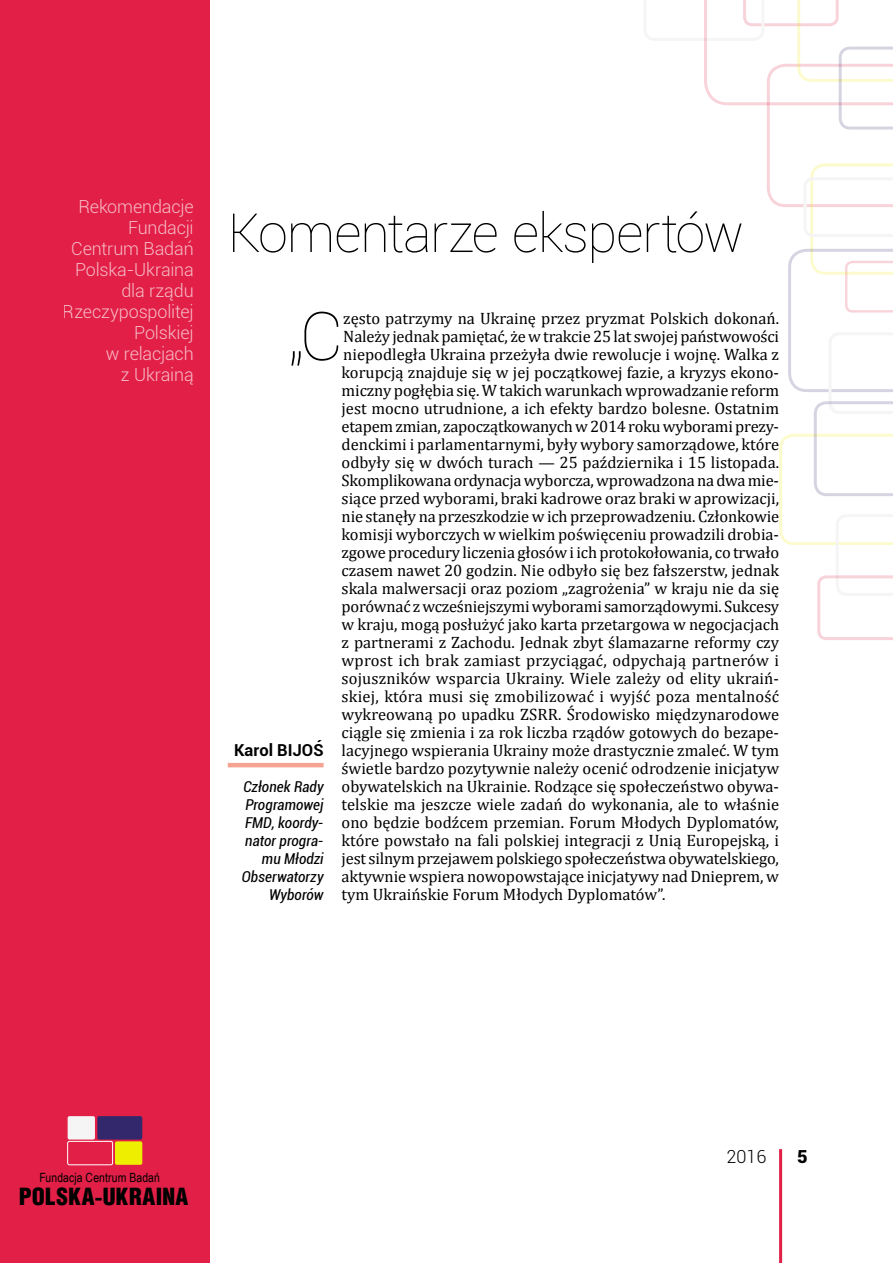
<style>
.page{position:relative;width:893px;height:1263px;background:#fff}
.page>*{position:absolute;margin:0;border:0;box-sizing:border-box;transform-origin:0 0}
.Основний_Cambria_11{font:100 67.2px "Roboto";color:#000}
.Zagol_Franklin_Gothi{font:100 54px "Roboto";letter-spacing:-.025em;color:#000}
.t1{font:24.15px "Helios Cond Black C";letter-spacing:.005em;color:#000}
.t2{font:300 18px/21px "Roboto";letter-spacing:-.01em;color:#fff;text-align:right}
.t3{font:300 18px "Roboto";color:#000}
.t4{font:900 18px "Roboto";color:#000}
.Основний_Cambria_11-2{font:16.5px/18px "Cambria";color:#000;text-align:justify}
.Zagol_Franklin_Gothi-2{font:700 16.5px "Roboto";letter-spacing:.005em;color:#000}
.Zagol_Franklin_Gothi-3{font:italic condensed 15px/18px "Roboto";letter-spacing:.005em;color:#000;text-align:right}
.t5{font:12.75px "Arial Narrow";letter-spacing:.01em;color:#000}
</style>
<div class="page">
<div style="left:0;top:0;width:210px;height:1263px;background:#e21f46"></div>
<svg style="left:703px;top:0;width:190px;height:640px"></svg>
<hr style="left:779px;top:1149px;width:3px;height:114px;background:#e21f46">
<div style="left:97px;top:1116px;width:45px;height:23px;background:#32286b;border-radius:2px"></div>
<div style="left:67px;top:1141px;width:46px;height:24px;border:1px solid #fff;border-radius:2px"></div>
<div style="left:115px;top:1141px;width:27px;height:24px;background:#eeef00;border-radius:2px"></div>
<div style="left:68px;top:1116px;width:27px;height:23px;background:#f5f5f5;border-radius:2px"></div>
<hr style="left:228px;top:763px;width:96px;height:4px;background:#f5a493">
<p class="t2" style="left:63px;top:196px;width:132px">Rekomendacje<br>Fundacji<br>Centrum Badań<br>Polska-Ukraina dla rządu<br>Rzeczypospolitej<br>Polskiej<br>w relacjach<br>z Ukrainą</p>
<p class="Zagol_Franklin_Gothi" style="left:228px;top:195px;width:518px">Komentarze ekspertów</p>
<p class="Основний_Cambria_11" style="left:286px;top:290px;width:58px">„C</p>
<p class="Основний_Cambria_11-2" style="left:342px;top:309px;width:439px">zęsto patrzymy na Ukrainę przez pryzmat Polskich dokonań.<br>Należy jednak pamiętać, że w trakcie 25 lat swojej państwowości niepodległa Ukraina przeżyła dwie rewolucje i wojnę. Walka z korupcją znajduje się w jej początkowej fazie, a kryzys ekono&shy;miczny pogłębia się. W takich warunkach wprowadzanie reform jest mocno utrudnione, a ich efekty bardzo bolesne. Ostatnim etapem zmian, zapoczątkowanych w 2014 roku wyborami prezy&shy;denckimi i parlamentarnymi, były wybory samorządowe, które odbyły się w dwóch turach — 25 października i 15 listopada.<br>Skomplikowana ordynacja wyborcza, wprowadzona na dwa mie&shy;siące przed wyborami, braki kadrowe oraz braki w aprowizacji, nie stanęły na przeszkodzie w ich przeprowadzeniu. Członkowie komisji wyborczych w wielkim poświęceniu prowadzili drobia&shy;zgowe procedury liczenia głosów i ich protokołowania, co trwało czasem nawet 20 godzin. Nie odbyło się bez fałszerstw, jednak skala malwersacji oraz poziom „zagrożenia” w kraju nie da się porównać z wcześniejszymi wyborami samorządowymi. Sukcesy w kraju, mogą posłużyć jako karta przetargowa w negocjacjach z partnerami z Zachodu. Jednak zbyt ślamazarne reformy czy wprost ich brak zamiast przyciągać, odpychają partnerów i sojuszników wsparcia Ukrainy. Wiele zależy od elity ukraiń&shy;skiej, która musi się zmobilizować i wyjść poza mentalność wykreowaną po upadku ZSRR. Środowisko międzynarodowe ciągle się zmienia i za rok liczba rządów gotowych do bezape&shy;lacyjnego wspierania Ukrainy może drastycznie zmaleć. W tym świetle bardzo pozytywnie należy ocenić odrodzenie inicjatyw obywatelskich na Ukrainie. Rodzące się społeczeństwo obywa&shy;telskie ma jeszcze wiele zadań do wykonania, ale to właśnie ono będzie bodźcem przemian. Forum Młodych Dyplomatów, które powstało na fali polskiej integracji z Unią Europejską, i jest silnym przejawem polskiego społeczeństwa obywatelskiego, aktywnie wspiera nowopowstające inicjatywy nad Dnieprem, w tym Ukraińskie Forum Młodych Dyplomatów”.</p>
<p class="Zagol_Franklin_Gothi-2" style="left:234px;top:738px;width:91px">Karol BIJOŚ</p>
<p class="Zagol_Franklin_Gothi-3" style="left:242px;top:777px;width:83px">Członek Rady<br>Programowej<br>FMD, koordy&shy;nator progra&shy;mu Młodzi<br>Obserwatorzy<br>Wyborów</p>
<p class="t5" style="left:39px;top:1168px;width:122px">Fundacja Centrum Badań</p>
<h3 class="t1" style="left:19px;top:1183px;width:171px">POLSKA-UKRAINA</h3>
<p class="t3" style="left:726px;top:1144px;width:41px">2016</p>
<p class="t4" style="left:797px;top:1143px;width:12px">5</p>
</div>
